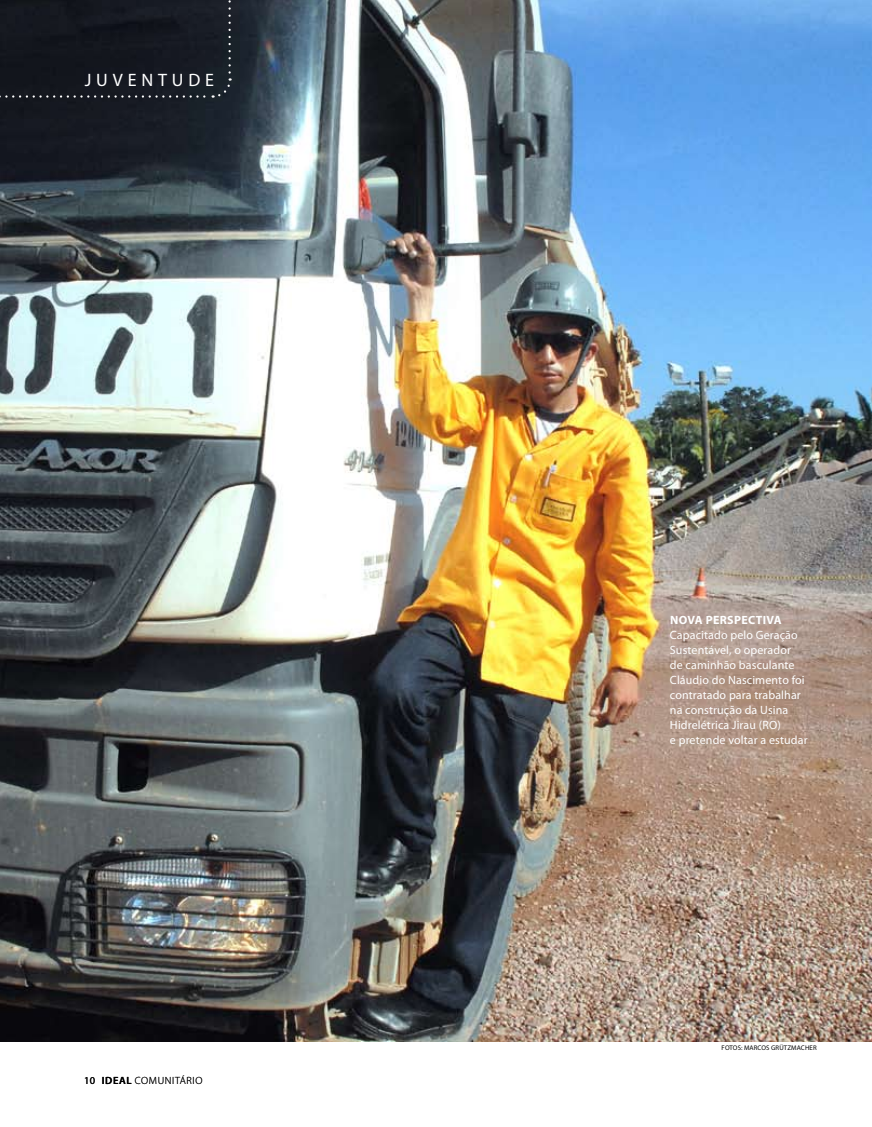
<style>
.page{position:relative;width:872px;height:1127px;background:#fff}
.page>*{position:absolute;margin:0;border:0;box-sizing:border-box;transform-origin:0 0}
.t1{font:18px "Myriad Pro";letter-spacing:.27em;color:#fff}
.t2{font:12px/15px "Myriad Pro";letter-spacing:.01em;color:#fff}
.t3{font:700 12px "Myriad Pro";letter-spacing:.03em;color:#fff}
.t4{font:300 10.5px "Myriad Pro";letter-spacing:.06em;color:#000}
.t5{font:6.75px "Myriad Pro";letter-spacing:.02em;color:#000}
.s1{font-weight:400}
.s2{font-weight:600}
</style>
<div class="page">
<img style="left:0;top:0;width:872px;height:1042px">
<svg style="left:0;top:0;width:232px;height:98px;background:#161a22"></svg>
<h1 class="t1" style="left:85px;top:70px;width:131px">juventude</h1>
<p class="t4" style="left:84px;top:1074px;width:120px"><span class="s1">10</span> <span class="s2">ideal</span> COMUNITÁRIO</p>
<p class="t3" style="left:670px;top:614px;width:113px">NOVA PERSPECTIVA</p>
<p class="t2" style="left:670px;top:628px;width:139px">Capacitado pelo Geração<br>Sustentável, o operador<br>de caminhão basculante<br>Cláudio do Nascimento foi contratado para trabalhar na construção da Usina<br>Hidrelétrica Jirau (RO)<br>e pretende voltar a estudar</p>
<p class="t5" style="left:721px;top:1044px;width:37px">FOTos: Marcos</p>
<p class="t5" style="left:771px;top:1044px;width:46px">Grützmach er</p>
</div>
